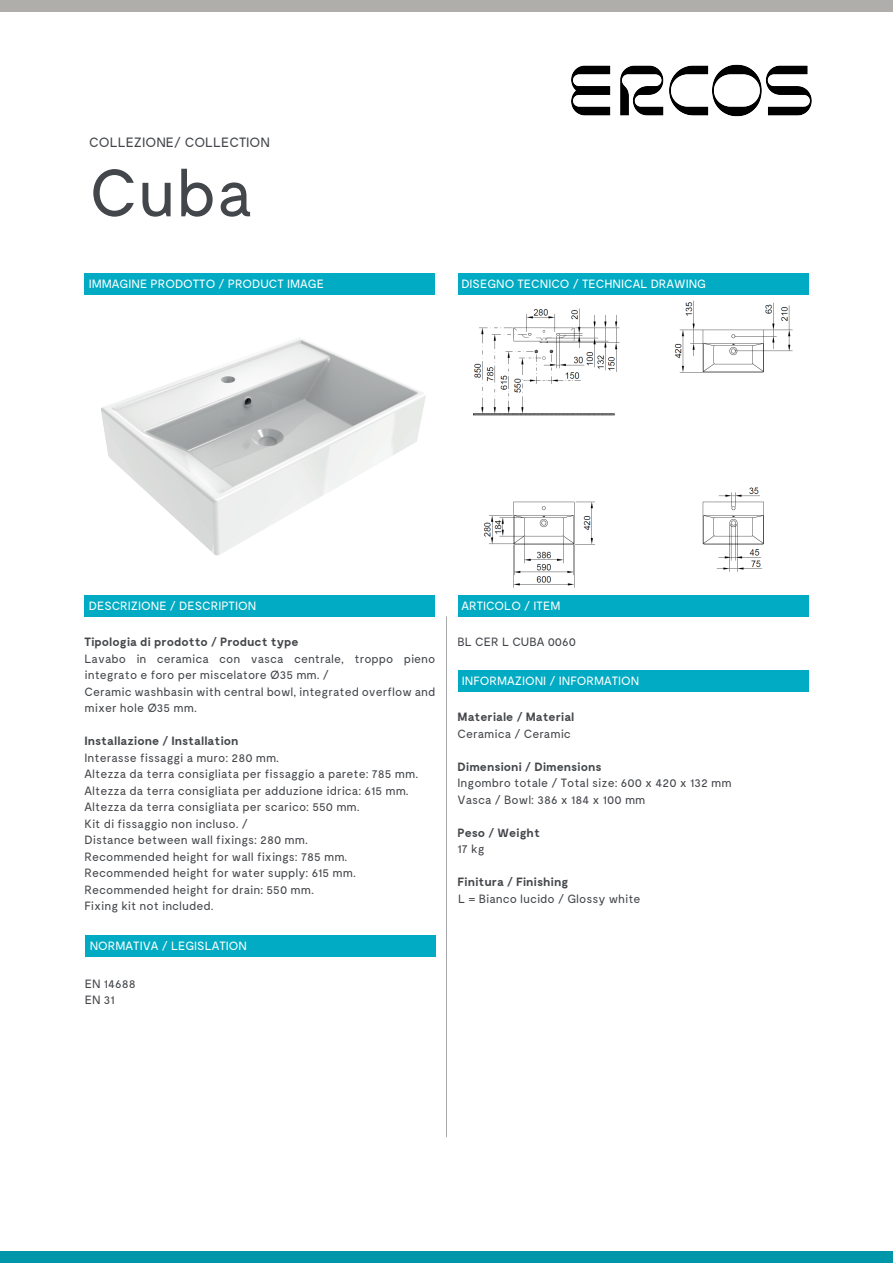
<style>
.page{position:relative;width:893px;height:1263px;background:#fff}
.page>*{position:absolute;margin:0;border:0;box-sizing:border-box;transform-origin:0 0}
.t1{font:67.05px "Moderat";color:#43464a}
.t2{font:13.5px "Moderat";color:#43464a}
.t3{font:12px/16.5px "Moderat";color:#43464a}
.t4{font:12px "Moderat";color:#fff}
.t5{font:700 12px "Moderat";color:#43464a}
</style>
<div class="page">
<img style="left:84px;top:273px;width:395px;height:344px">
<img style="left:472px;top:298px;width:321px;height:291px">
<div style="left:0;top:0;width:893px;height:12px;background:#b0aeab"></div>
<div style="left:0;top:1251px;width:893px;height:12px;background:#0096aa"></div>
<div style="left:85px;top:595px;width:350px;height:21px;background:#00abc3"></div>
<div style="left:85px;top:273px;width:350px;height:21px;background:#00abc3"></div>
<div style="left:458px;top:273px;width:350px;height:21px;background:#00abc3"></div>
<div style="left:458px;top:595px;width:350px;height:21px;background:#00abc3"></div>
<div style="left:458px;top:670px;width:350px;height:21px;background:#00abc3"></div>
<hr style="left:446px;top:616px;width:1px;height:521px;background:#a8a9ad">
<img style="left:571px;top:64px;width:241px;height:53px">
<div style="left:85px;top:935px;width:351px;height:21px;background:#00abc3"></div>
<p class="t2" style="left:89px;top:135px;width:182px">COLLEZIONE/ COLLECTION</p>
<h1 class="t1" style="left:89px;top:155px;width:165px">Cuba</h1>
<p class="t4" style="left:89px;top:277px;width:237px">IMMAGINE PRODOTTO / PRODUCT IMAGE</p>
<p class="t4" style="left:461px;top:277px;width:246px">DISEGNO TECNICO / TECHNICAL DRAWING</p>
<p class="t4" style="left:89px;top:599px;width:169px">DESCRIZIONE / DESCRIPTION</p>
<p class="t4" style="left:461px;top:599px;width:101px">ARTICOLO / ITEM</p>
<p class="t5" style="left:85px;top:635px;width:216px">Tipologia di prodotto / Product type</p>
<p class="t3" style="left:85px;top:651px;width:352px">Lavabo in ceramica con vasca centrale, troppo pieno integrato e foro per miscelatore Ø35 mm. /<br>Ceramic washbasin with central bowl, integrated overflow and mixer hole Ø35 mm.</p>
<p class="t5" style="left:85px;top:734px;width:155px">Installazione / Installation</p>
<p class="t3" style="left:85px;top:750px;width:335px">Interasse fissaggi a muro: 280 mm.<br>Altezza da terra consigliata per fissaggio a parete: 785 mm.<br>Altezza da terra consigliata per adduzione idrica: 615 mm.<br>Altezza da terra consigliata per scarico: 550 mm.<br>Kit di fissaggio non incluso. /<br>Distance between wall fixings: 280 mm.<br>Recommended height for wall fixings: 785 mm.<br>Recommended height for water supply: 615 mm.<br>Recommended height for drain: 550 mm.<br>Fixing kit not included.</p>
<p class="t4" style="left:90px;top:939px;width:159px">NORMATIVA / LEGISLATION</p>
<p class="t3" style="left:85px;top:975px;width:52px">EN 14688<br>EN 31</p>
<p class="t3" style="left:458px;top:634px;width:120px">BL CER L CUBA 0060</p>
<p class="t4" style="left:462px;top:674px;width:179px">INFORMAZIONI / INFORMATION</p>
<p class="t5" style="left:458px;top:710px;width:118px">Materiale / Material</p>
<p class="t3" style="left:458px;top:725px;width:115px">Ceramica / Ceramic</p>
<p class="t5" style="left:458px;top:759px;width:145px">Dimensioni / Dimensions</p>
<p class="t3" style="left:458px;top:775px;width:275px">Ingombro totale / Total size: 600 x 420 x 132 mm<br>Vasca / Bowl: 386 x 184 x 100 mm</p>
<p class="t5" style="left:458px;top:825px;width:84px">Peso / Weight</p>
<p class="t3" style="left:458px;top:841px;width:28px">17 kg</p>
<p class="t5" style="left:458px;top:875px;width:112px">Finitura / Finishing</p>
<p class="t3" style="left:458px;top:891px;width:184px">L = Bianco lucido / Glossy white</p>
</div>
